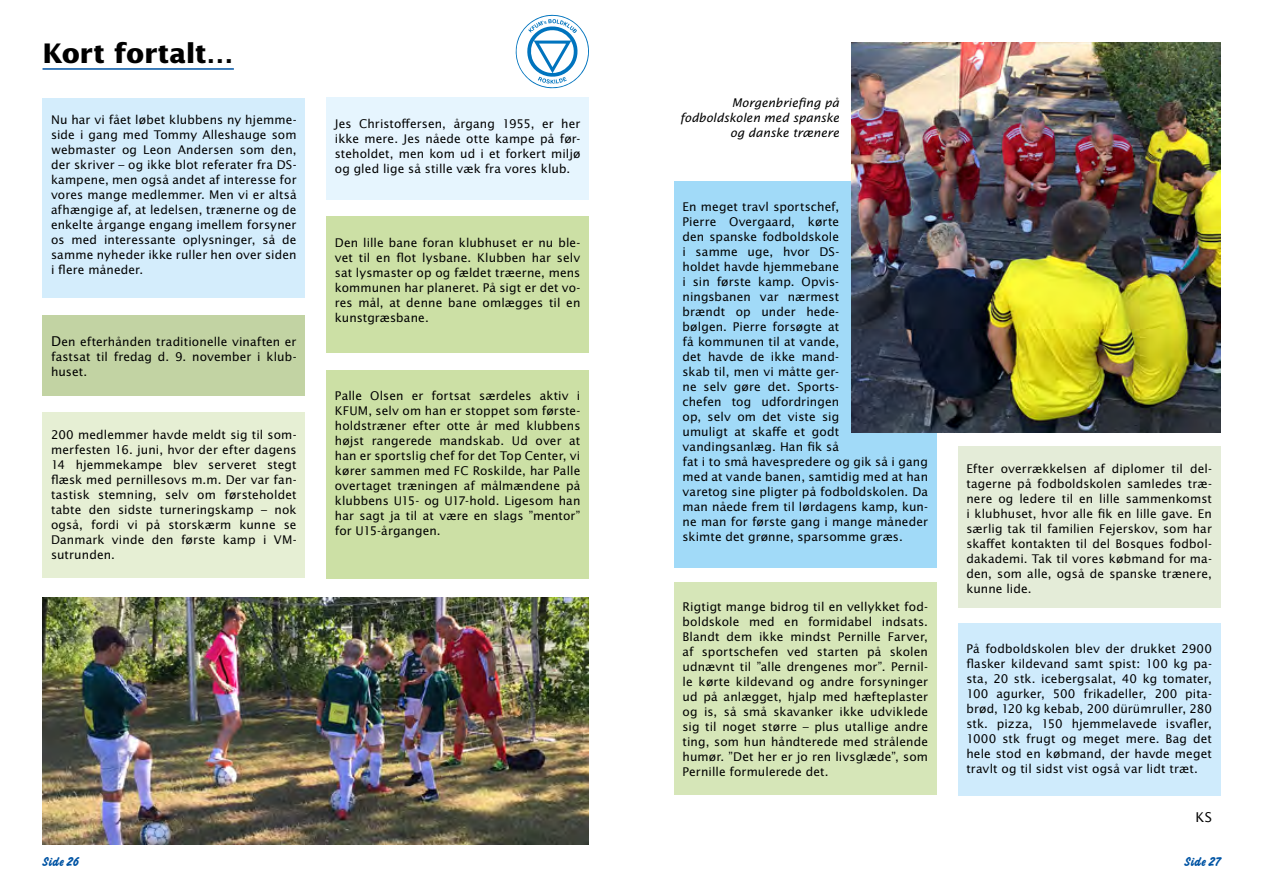
<style>
.page{position:relative;width:1263px;height:893px;background:#fff}
.page>*{position:absolute;margin:0;border:0;box-sizing:border-box;transform-origin:0 0}
.t1{font:700 27px "Lucida Sans Std";letter-spacing:-.01em;color:#000}
.t2{font:13.5px "Challenge Bold Plain";letter-spacing:.01em;color:#0054a4}
.t3{font:13.5px "Lucida Sans Std";color:#000}
.t4{font:12px/15px "Lucida Sans Std";letter-spacing:.01em;color:#000;text-align:justify}
.t5{font:italic 12px/15px "Lucida Sans Std";letter-spacing:.005em;color:#000;text-align:right}
.s1{font-size:13.5px}
</style>
<div class="page">
<div style="left:43px;top:412px;width:262px;height:166px;background:#e6efd4"></div>
<div style="left:326px;top:98px;width:263px;height:102px;background:#e6f5fe"></div>
<div style="left:958px;top:623px;width:262px;height:172px;background:#cfebfc"></div>
<div style="left:674px;top:583px;width:262px;height:212px;background:#d6e6b8"></div>
<div style="left:674px;top:181px;width:262px;height:387px;background:#a1daf8"></div>
<div style="left:43px;top:315px;width:262px;height:80px;background:#c2d3a3"></div>
<div style="left:326px;top:217px;width:263px;height:136px;background:#cce0a5"></div>
<div style="left:326px;top:370px;width:263px;height:208px;background:#cce0a5"></div>
<div style="left:43px;top:98px;width:262px;height:200px;background:#d4edfc"></div>
<div style="left:958px;top:446px;width:262px;height:162px;background:#e4ecd8"></div>
<hr style="left:43px;top:68px;width:191px;height:2px;background:#0054a4">
<svg style="left:516px;top:15px;width:73px;height:73px"></svg>
<img style="left:852px;top:43px;width:368px;height:389px">
<img style="left:43px;top:597px;width:546px;height:247px">
<h1 class="t1" style="left:43px;top:38px;width:193px">Kort fortalt…</h1>
<p class="t4" style="left:51px;top:112px;width:247px">Nu har vi fået løbet klubbens ny hjemme&shy;side i gang med Tommy Alleshauge som webmaster og Leon Andersen som den, der skriver – og ikke blot referater fra DS&shy;kampene, men også andet af interesse for vores mange medlemmer. Men vi er altså afhængige af, at ledelsen, trænerne og de enkelte årgange engang imellem forsyner os med interessante oplysninger, så de samme nyheder ikke ruller hen over siden i flere måneder.</p>
<p class="t4" style="left:51px;top:335px;width:247px"><span class="s1">D</span>en efterhånden traditionelle vinaften er fastsat til fredag d. 9. november i klub&shy;huset.</p>
<p class="t4" style="left:51px;top:427px;width:247px">200 medlemmer havde meldt sig til som&shy;merfesten 16. juni, hvor der efter dagens 14 hjemmekampe blev serveret stegt flæsk med pernillesovs m.m. Der var fan&shy;tastisk stemning, selv om førsteholdet tabte den sidste turneringskamp – nok også, fordi vi på storskærm kunne se Danmark vinde den første kamp i VM&shy;sutrunden.</p>
<p class="t4" style="left:335px;top:117px;width:247px">Jes Christoffersen, årgang 1955, er her ikke mere. Jes nåede otte kampe på før&shy;steholdet, men kom ud i et forkert miljø og gled lige så stille væk fra vores klub.</p>
<p class="t4" style="left:335px;top:236px;width:247px">Den lille bane foran klubhuset er nu ble&shy;vet til en flot lysbane. Klubben har selv sat lysmaster op og fældet træerne, mens kommunen har planeret. På sigt er det vo&shy;res mål, at denne bane omlægges til en kunstgræsbane.</p>
<p class="t4" style="left:335px;top:389px;width:247px">Palle Olsen er fortsat særdeles aktiv i KFUM, selv om han er stoppet som første&shy;holdstræner efter otte år med klubbens højst rangerede mandskab. Ud over at han er sportslig chef for det Top Center, vi kører sammen med FC Roskilde, har Palle overtaget træningen af målmændene på klubbens U15- og U17-hold. Ligesom han har sagt ja til at være en slags ”mentor” for U15-årgangen.</p>
<p class="t5" style="left:680px;top:95px;width:161px">Morgenbriefing på fodboldskolen med spanske og danske trænere</p>
<p class="t4" style="left:682px;top:200px;width:247px;text-align:left">En meget travl sportschef,<br>Pierre Overgaard, kørte<br>den spanske fodboldskole<br>i samme uge, hvor DS-<br>holdet havde hjemmebane<br>i sin første kamp. Opvis-<br>ningsbanen var nærmest<br>brændt op under hede-<br>bølgen. Pierre forsøgte at<br>få kommunen til at vande,<br>det havde de ikke mand-<br>skab til, men vi måtte ger-<br>ne selv gøre det. Sports-<br>chefen tog udfordringen<br>op, selv om det viste sig<br>umuligt at skaffe et godt vandingsanlæg. Han fik så<br>fat i to små havespredere og gik så i gang med at vande banen, samtidig med at han varetog sine pligter på fodboldskolen. Da man nåede frem til lørdagens kamp, kun&shy;ne man for første gang i mange måneder skimte det grønne, sparsomme græs.</p>
<p class="t4" style="left:682px;top:599px;width:247px">Rigtigt mange bidrog til en vellykket fod&shy;boldskole med en formidabel indsats.<br>Blandt dem ikke mindst Pernille Farver, af sportschefen ved starten på skolen udnævnt til ”alle drengenes mor”. Pernil&shy;le kørte kildevand og andre forsyninger ud på anlægget, hjalp med hæfteplaster og is, så små skavanker ikke udviklede sig til noget større – plus utallige andre ting, som hun håndterede med strålende humør. ”Det her er jo ren livsglæde”, som Pernille formulerede det.</p>
<p class="t4" style="left:966px;top:461px;width:247px">Efter overrækkelsen af diplomer til del&shy;tagerne på fodboldskolen samledes træ&shy;nere og ledere til en lille sammenkomst i klubhuset, hvor alle fik en lille gave. En særlig tak til familien Fejerskov, som har skaffet kontakten til del Bosques fodbol&shy;dakademi. Tak til vores købmand for ma&shy;den, som alle, også de spanske trænere, kunne lide.</p>
<p class="t4" style="left:966px;top:642px;width:247px">På fodboldskolen blev der drukket 2900 flasker kildevand samt spist: 100 kg pa&shy;sta, 20 stk. icebergsalat, 40 kg tomater, 100 agurker, 500 frikadeller, 200 pita&shy;brød, 120 kg kebab, 200 dürümruller, 280 stk. pizza, 150 hjemmelavede isvafler, 1000 stk frugt og meget mere. Bag det hele stod en købmand, der havde meget travlt og til sidst vist også var lidt træt.</p>
<p class="t3" style="left:1195px;top:809px;width:18px">KS</p>
<p class="t2" style="left:43px;top:853px;width:38px">Side 26</p>
<p class="t2" style="left:1184px;top:853px;width:37px">Side 27</p>
</div>
